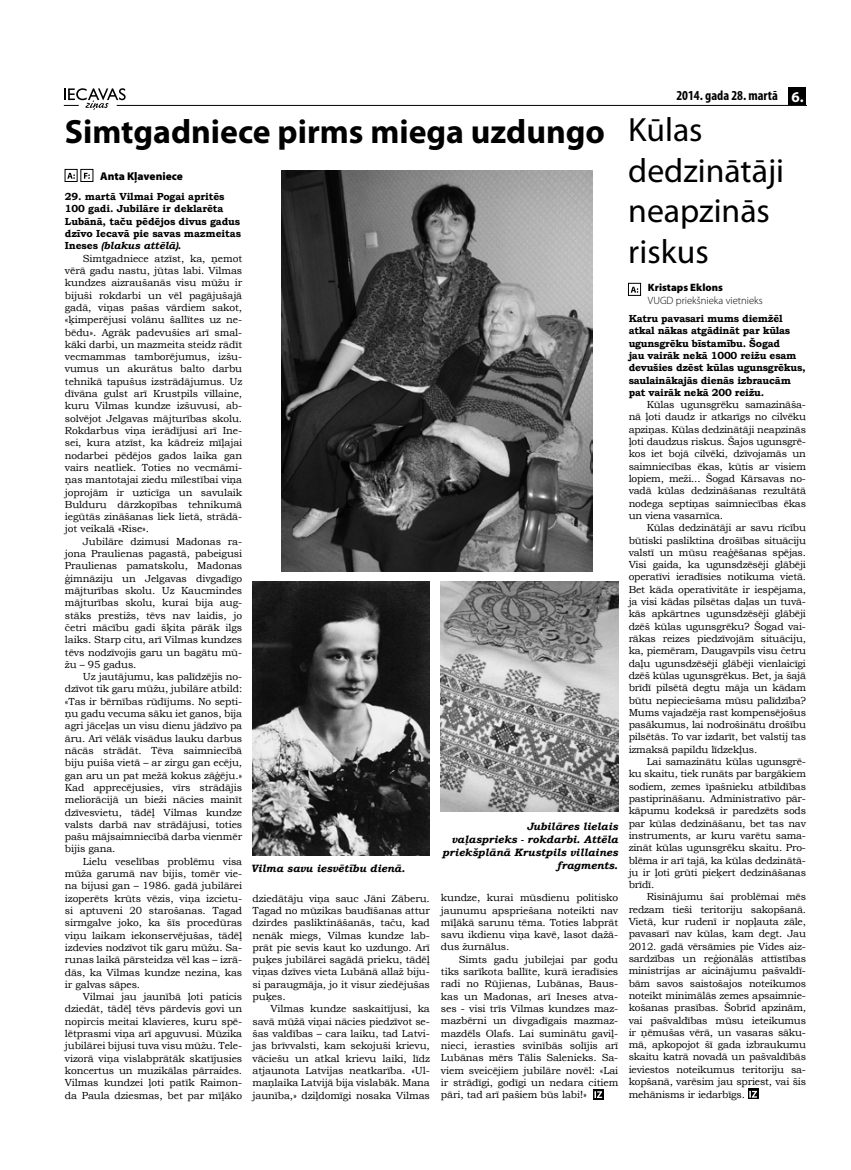
<style>
.page{position:relative;width:851px;height:1170px;background:#fff}
.page>*{position:absolute;margin:0;border:0;box-sizing:border-box;transform-origin:0 0}
.t1{font:33.75px/40.5px "Myriad Pro";color:#000}
.t2{font:700 33.75px "Myriad Pro";color:#000}
.t3{font:700 15px "Myriad Pro";color:#fff}
.t4{font:700 condensed 13.75px "Myriad Pro";color:#000}
.t5{font:900 11.25px "Myriad Pro";color:#000}
.t6{font:italic 700 10.62px/12.8px "Bookman Old Style";color:#000;text-align:right}
.t7{font:300 10.62px "Myriad Pro";color:#000}
.t8{font:900 10.62px "Myriad Pro";color:#000}
.t9{font:10.25px/12.2px "Bookman Old Style";letter-spacing:-.01em;color:#000;text-align:justify}
.t10{font:700 10.25px/12.2px "Bookman Old Style";letter-spacing:-.02em;color:#000}
.s1{font-style:italic}
</style>
<div class="page">
<hr style="left:117px;top:105px;width:689px;height:1px;background:#000">
<svg style="left:64px;top:88px;width:62px;height:22px"></svg>
<div style="left:788px;top:87px;width:18px;height:18px;background:#000"></div>
<svg style="left:67px;top:173px;width:8px;height:6px"></svg>
<div style="left:65px;top:169px;width:12px;height:13px;border:1px solid #000"></div>
<svg style="left:84px;top:173px;width:6px;height:6px"></svg>
<div style="left:81px;top:169px;width:12px;height:13px;border:1px solid #000"></div>
<svg style="left:593px;top:1089px;width:10px;height:10px"></svg>
<svg style="left:594px;top:1091px;width:8px;height:6px"></svg>
<img style="left:441px;top:581px;width:177px;height:230px">
<img style="left:281px;top:171px;width:311px;height:400px">
<svg style="left:748px;top:1088px;width:10px;height:11px"></svg>
<svg style="left:749px;top:1090px;width:7px;height:7px"></svg>
<svg style="left:630px;top:287px;width:8px;height:6px"></svg>
<div style="left:628px;top:283px;width:12px;height:12px;border:1px solid #000"></div>
<img style="left:252px;top:581px;width:178px;height:274px">
<h1 class="t2" style="left:65px;top:110px;width:541px">Simtgadniece pirms miega uzdungo</h1>
<p class="t5" style="left:100px;top:168px;width:84px">Anta Kļaveniece</p>
<p class="t10" style="left:65px;top:190px;width:177px">29. martā Vilmai Pogai apritēs<br>100 gadi. Jubilāre ir deklarēta<br>Lubānā, taču pēdējos divus gadus dzīvo Iecavā pie savas mazmeitas<br>Ineses <span class="s1">(blakus attēlā)</span>.</p>
<p class="t9" style="left:65px;top:252px;width:179px;text-indent:18px">Simtgadniece atzīst, ka, ņemot vērā gadu nastu, jūtas labi. Vilmas kundzes aizraušanās visu mūžu ir bijuši rokdarbi un vēl pagājušajā gadā, viņas pašas vārdiem sakot, «ķimperējusi volānu šallītes uz ne&shy;bēdu». Agrāk padevušies arī smal&shy;kāki darbi, un mazmeita steidz rādīt vecmammas tamborējumus, izšu&shy;vumus un akurātus balto darbu tehnikā tapušus izstrādājumus. Uz dīvāna gulst arī Krustpils villaine, kuru Vilmas kundze izšuvusi, ab&shy;solvējot Jelgavas mājturības skolu.<br>Rokdarbus viņa ierādījusi arī Ine&shy;sei, kura atzīst, ka kādreiz mīļajai nodarbei pēdējos gados laika gan vairs neatliek. Toties no vecmāmi&shy;ņas mantotajai ziedu mīlestībai viņa joprojām ir uzticīga un savulaik Bulduru dārzkopības tehnikumā iegūtās zināšanas liek lietā, strādā&shy;jot veikalā «Rise».</p>
<p class="t9" style="left:65px;top:535px;width:179px;text-indent:18px">Jubilāre dzimusi Madonas ra&shy;jona Praulienas pagastā, pabeigusi Praulienas pamatskolu, Madonas ģimnāziju un Jelgavas divgadīgo mājturības skolu. Uz Kaucmindes mājturības skolu, kurai bija aug&shy;stāks prestižs, tēvs nav laidis, jo četri mācību gadi šķita pārāk ilgs laiks. Starp citu, arī Vilmas kundzes tēvs nodzīvojis garu un bagātu mū&shy;žu – 95 gadus.</p>
<p class="t9" style="left:65px;top:670px;width:179px;text-indent:18px">Uz jautājumu, kas palīdzējis no&shy;dzīvot tik garu mūžu, jubilāre atbild: «Tas ir bērnības rūdījums. No septi&shy;ņu gadu vecuma sāku iet ganos, bija agri jāceļas un visu dienu jādzīvo pa āru. Arī vēlāk visādus lauku darbus nācās strādāt. Tēva saimniecībā biju puiša vietā – ar zirgu gan ecēju, gan aru un pat mežā kokus zāģēju.» Kad apprecējusies, vīrs strādājis meliorācijā un bieži nācies mainīt dzīvesvietu, tādēļ Vilmas kundze valsts darbā nav strādājusi, toties pašu mājsaimniecībā darba vienmēr bijis gana.</p>
<p class="t9" style="left:65px;top:855px;width:179px;text-indent:18px">Lielu veselības problēmu visa mūža garumā nav bijis, tomēr vie&shy;na bijusi gan – 1986. gadā jubilārei izoperēts krūts vēzis, viņa izcietu&shy;si aptuveni 20 starošanas. Tagad sirmgalve joko, ka šīs procedūras viņu laikam iekonservējušas, tādēļ izdevies nodzīvot tik garu mūžu. Sa&shy;runas laikā pārsteidza vēl kas – izrā&shy;dās, ka Vilmas kundze nezina, kas ir galvas sāpes.</p>
<p class="t9" style="left:65px;top:990px;width:179px;text-indent:18px">Vilmai jau jaunībā ļoti paticis dziedāt, tādēļ tēvs pārdevis govi un nopircis meitai klavieres, kuru spē&shy;lētprasmi viņa arī apguvusi. Mūzika jubilārei bijusi tuva visu mūžu. Tele&shy;vizorā viņa vislabprātāk skatījusies koncertus un muzikālas pārraides.<br>Vilmas kundzei ļoti patīk Raimon&shy;da Paula dziesmas, bet par mīļāko</p>
<p class="t6" style="left:251px;top:861px;width:156px">Vilma savu iesvētību dienā.</p>
<p class="t9" style="left:252px;top:891px;width:179px">dziedātāju viņa sauc Jāni Zāberu.<br>Tagad no mūzikas baudīšanas attur dzirdes pasliktināšanās, taču, kad nenāk miegs, Vilmas kundze lab&shy;prāt pie sevis kaut ko uzdungo. Arī puķes jubilārei sagādā prieku, tādēļ viņas dzīves vieta Lubānā allaž biju&shy;si paraugmāja, jo it visur ziedējušas puķes.</p>
<p class="t9" style="left:252px;top:1002px;width:179px;text-indent:18px">Vilmas kundze saskaitījusi, ka savā mūžā viņai nācies piedzīvot se&shy;šas valdības – cara laiku, tad Latvi&shy;jas brīvvalsti, kam sekojuši krievu, vāciešu un atkal krievu laiki, līdz atjaunota Latvijas neatkarība. «Ul&shy;maņlaika Latvijā bija vislabāk. Mana jaunība,» dziļdomīgi nosaka Vilmas</p>
<p class="t6" style="left:442px;top:820px;width:177px">Jubilāres lielais<br>vaļasprieks - rokdarbi. Attēla priekšplānā Krustpils villaines fragments.</p>
<p class="t9" style="left:441px;top:891px;width:179px">kundze, kurai mūsdienu politisko jaunumu apspriešana noteikti nav mīļākā sarunu tēma. Toties labprāt savu ikdienu viņa kavē, lasot dažā&shy;dus žurnālus.</p>
<p class="t9" style="left:441px;top:953px;width:179px;text-indent:18px">Simts gadu jubilejai par godu tiks sarīkota ballīte, kurā ieradīsies radi no Rūjienas, Lubānas, Baus&shy;kas un Madonas, arī Ineses atva&shy;ses - visi trīs Vilmas kundzes maz&shy;mazbērni un divgadīgais mazmaz&shy;mazdēls Olafs. Lai suminātu gaviļ&shy;nieci, ierasties svinībās solījis arī Lubānas mērs Tālis Salenieks. Sa&shy;viem sveicējiem jubilāre novēl: «Lai ir strādīgi, godīgi un nedara citiem pāri, tad arī pašiem būs labi!»</p>
<h3 class="t4" style="left:676px;top:87px;width:103px">2014. gada 28. martā</h3>
<h2 class="t3" style="left:799px;top:87px;width:5px">.</h2>
<h1 class="t1" style="left:628px;top:109px;width:157px">Kūlas dedzinātāji neapzinās riskus</h1>
<p class="t8" style="left:647px;top:280px;width:76px">Kristaps Eklons</p>
<p class="t7" style="left:647px;top:294px;width:116px">VUGD priekšnieka vietnieks</p>
<p class="t10" style="left:628px;top:312px;width:178px">Katru pavasari mums diemžēl atkal nākas atgādināt par kūlas ugunsgrēku bīstamību. Šogad<br>jau vairāk nekā 1000 reižu esam devušies dzēst kūlas ugunsgrēkus, saulainākajās dienās izbraucām pat vairāk nekā 200 reižu.</p>
<p class="t9" style="left:628px;top:398px;width:179px;text-indent:18px">Kūlas ugunsgrēku samazināša&shy;nā ļoti daudz ir atkarīgs no cilvēku apziņas. Kūlas dedzinātāji neapzinās ļoti daudzus riskus. Šajos ugunsgrē&shy;kos iet bojā cilvēki, dzīvojamās un saimniecības ēkas, kūtis ar visiem lopiem, meži... Šogad Kārsavas no&shy;vadā kūlas dedzināšanas rezultātā nodega septiņas saimniecības ēkas un viena vasarnīca.</p>
<p class="t9" style="left:628px;top:521px;width:179px;text-indent:18px">Kūlas dedzinātāji ar savu rīcību būtiski pasliktina drošības situāciju valstī un mūsu reaģēšanas spējas.<br>Visi gaida, ka ugunsdzēsēji glābēji operatīvi ieradīsies notikuma vietā.<br>Bet kāda operativitāte ir iespējama, ja visi kādas pilsētas daļas un tuvā&shy;kās apkārtnes ugunsdzēsēji glābēji dzēš kūlas ugunsgrēku? Šogad vai&shy;rākas reizes piedzīvojām situāciju, ka, piemēram, Daugavpils visu četru daļu ugunsdzēsēji glābēji vienlaicīgi dzēš kūlas ugunsgrēkus. Bet, ja šajā brīdī pilsētā degtu māja un kādam būtu nepieciešama mūsu palīdzība?<br>Mums vajadzēja rast kompensējošus pasākumus, lai nodrošinātu drošību pilsētās. To var izdarīt, bet valstij tas izmaksā papildu līdzekļus.</p>
<p class="t9" style="left:628px;top:755px;width:179px;text-indent:18px">Lai samazinātu kūlas ugunsgrē&shy;ku skaitu, tiek runāts par bargākiem sodiem, zemes īpašnieku atbildības pastiprināšanu. Administratīvo pār&shy;kāpumu kodeksā ir paredzēts sods par kūlas dedzināšanu, bet tas nav instruments, ar kuru varētu sama&shy;zināt kūlas ugunsgrēku skaitu. Pro&shy;blēma ir arī tajā, ka kūlas dedzinātā&shy;ju ir ļoti grūti pieķert dedzināšanas brīdī.</p>
<p class="t9" style="left:628px;top:890px;width:179px;text-indent:18px">Risinājumu šai problēmai mēs redzam tieši teritoriju sakopšanā.<br>Vietā, kur rudenī ir nopļauta zāle, pavasarī nav kūlas, kam degt. Jau 2012. gadā vērsāmies pie Vides aiz&shy;sardzības un reģionālās attīstības ministrijas ar aicinājumu pašvaldī&shy;bām savos saistošajos noteikumos noteikt minimālās zemes apsaimnie&shy;košanas prasības. Šobrīd apzinām, vai pašvaldības mūsu ieteikumus ir ņēmušas vērā, un vasaras sāku&shy;mā, apkopojot šī gada izbraukumu skaitu katrā novadā un pašvaldībās ieviestos noteikumus teritoriju sa&shy;kopšanā, varēsim jau spriest, vai šis mehānisms ir iedarbīgs.</p>
</div>
